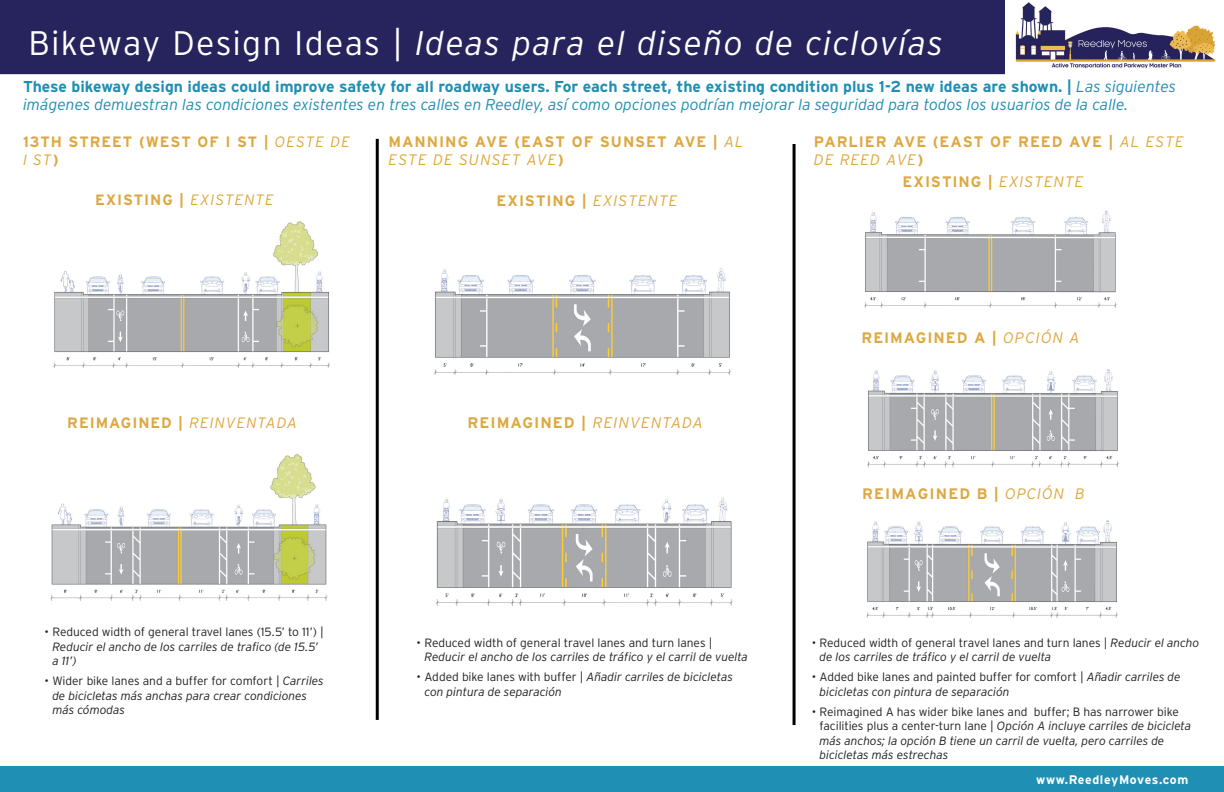
<style>
.page{position:relative;width:1224px;height:792px;background:#fff}
.page>*{position:absolute;margin:0;border:0;box-sizing:border-box;transform-origin:0 0}
.t1{font:italic 300 34px "Interstate";letter-spacing:.035em;color:#fff}
.t2{font:italic 300 15.8px/18.2px "Interstate";color:#1f8fb3}
.t3{font:700 15.4px "Interstate";letter-spacing:.06em;color:#dda840}
.t4{font:700 15.2px/18.2px "Interstate";letter-spacing:.065em;color:#dda840}
.t5{font:700 15px/18px "Interstate";letter-spacing:.065em;color:#dda840}
.t6{font:700 12.4px "Interstate";letter-spacing:.05em;color:#fff}
.t7{font:italic 300 12px/14.4px "Interstate";letter-spacing:-.01em;color:#231f20}
.t8{font:300 12px "Interstate";letter-spacing:-.005em;color:#231f20}
.s1{font-style:normal}
.s2{font-weight:700;font-style:normal}
.s3{font-weight:300;font-style:italic}
</style>
<div class="page">
<div style="left:0;top:0;width:1005px;height:74px;background:#27235d"></div>
<div style="left:0;top:766px;width:1224px;height:26px;background:#1f8fb3"></div>
<img style="left:1015px;top:2px;width:201px;height:67px">
<img style="left:53px;top:221px;width:277px;height:147px">
<img style="left:50px;top:454px;width:278px;height:147px">
<hr style="left:376px;top:139px;width:3px;height:581px;background:#000">
<hr style="left:793px;top:144px;width:3px;height:581px;background:#000">
<img style="left:434px;top:268px;width:297px;height:107px">
<img style="left:436px;top:497px;width:297px;height:109px">
<img style="left:864px;top:210px;width:253px;height:98px">
<img style="left:867px;top:369px;width:252px;height:98px">
<img style="left:866px;top:520px;width:252px;height:97px">
<h1 class="t1" style="left:28px;top:24px;width:916px"><span class="s1">Bikeway Design Ideas |</span> Ideas para el diseño de ciclovías</h1>
<p class="t2" style="left:23px;top:77px;width:1154px"><span class="s2">These bikeway design ideas could improve safety for all roadway users. For each street, the existing condition plus 1-2 new ideas are shown. |</span> Las siguientes imágenes demuestran las condiciones existentes en tres calles en Reedley, así como opciones podrían mejorar la seguridad para todos los usuarios de la calle.</p>
<p class="t5" style="left:23px;top:133px;width:329px">13TH STREET (WEST OF I ST | <span class="s3">OESTE DE<br>I ST</span>)</p>
<p class="t5" style="left:95px;top:191px;width:180px">EXISTING | <span class="s3">EXISTENTE</span></p>
<p class="t4" style="left:389px;top:133px;width:357px">MANNING AVE (EAST OF SUNSET AVE | <span class="s3">AL<br>ESTE DE SUNSET AVE</span>)</p>
<p class="t4" style="left:497px;top:191px;width:183px">EXISTING | <span class="s3">EXISTENTE</span></p>
<p class="t5" style="left:67px;top:413px;width:232px">REIMAGINED | <span class="s3">REINVENTADA</span></p>
<p class="t8" style="left:45px;top:625px;width:281px">• Reduced width of general travel lanes (15.5’ to 11’) |</p>
<p class="t7" style="left:52px;top:639px;width:267px">Reducir el ancho de los carriles de trafico (de 15.5’ a 11’)</p>
<p class="t7" style="left:52px;top:674px;width:273px;text-indent:-8px"><span class="s1">• Wider bike lanes and a buffer for comfort |</span> Carriles de bicicletas más anchas para crear condiciones más cómodas</p>
<p class="t3" style="left:468px;top:414px;width:237px">REIMAGINED | <span class="s3">REINVENTADA</span></p>
<p class="t8" style="left:417px;top:636px;width:297px">• Reduced width of general travel lanes and turn lanes |</p>
<p class="t7" style="left:424px;top:650px;width:325px">Reducir el ancho de los carriles de tráfico y el carril de vuelta</p>
<p class="t7" style="left:424px;top:670px;width:310px;text-indent:-8px"><span class="s1">• Added bike lanes with buffer |</span> Añadir carriles de bicicletas con pintura de separación</p>
<p class="t4" style="left:814px;top:133px;width:372px">PARLIER AVE (EAST OF REED AVE | <span class="s3">AL ESTE<br>DE REED AVE</span>)</p>
<p class="t4" style="left:903px;top:173px;width:183px">EXISTING | <span class="s3">EXISTENTE</span></p>
<p class="t4" style="left:862px;top:329px;width:220px">REIMAGINED A | <span class="s3">OPCIÓN A</span></p>
<p class="t4" style="left:862px;top:485px;width:224px">REIMAGINED B | <span class="s3">OPCIÓN B</span></p>
<p class="t7" style="left:820px;top:635px;width:381px;text-indent:-8px"><span class="s1">• Reduced width of general travel lanes and turn lanes |</span> Reducir el ancho de los carriles de tráfico y el carril de vuelta</p>
<p class="t7" style="left:820px;top:670px;width:363px;text-indent:-8px"><span class="s1">• Added bike lanes and painted buffer for comfort |</span> Añadir carriles de bicicletas con pintura de separación</p>
<p class="t7" style="left:820px;top:704px;width:373px;text-indent:-8px"><span class="s1">• Reimagined A has wider bike lanes and buffer; B has narrower bike facilities plus a center-turn lane |</span> Opción A incluye carriles de bicicleta más anchos; la opción B tiene un carril de vuelta, pero carriles de bicicletas más estrechas</p>
<p class="t6" style="left:1036px;top:773px;width:154px">www.ReedleyMoves.com</p>
</div>
